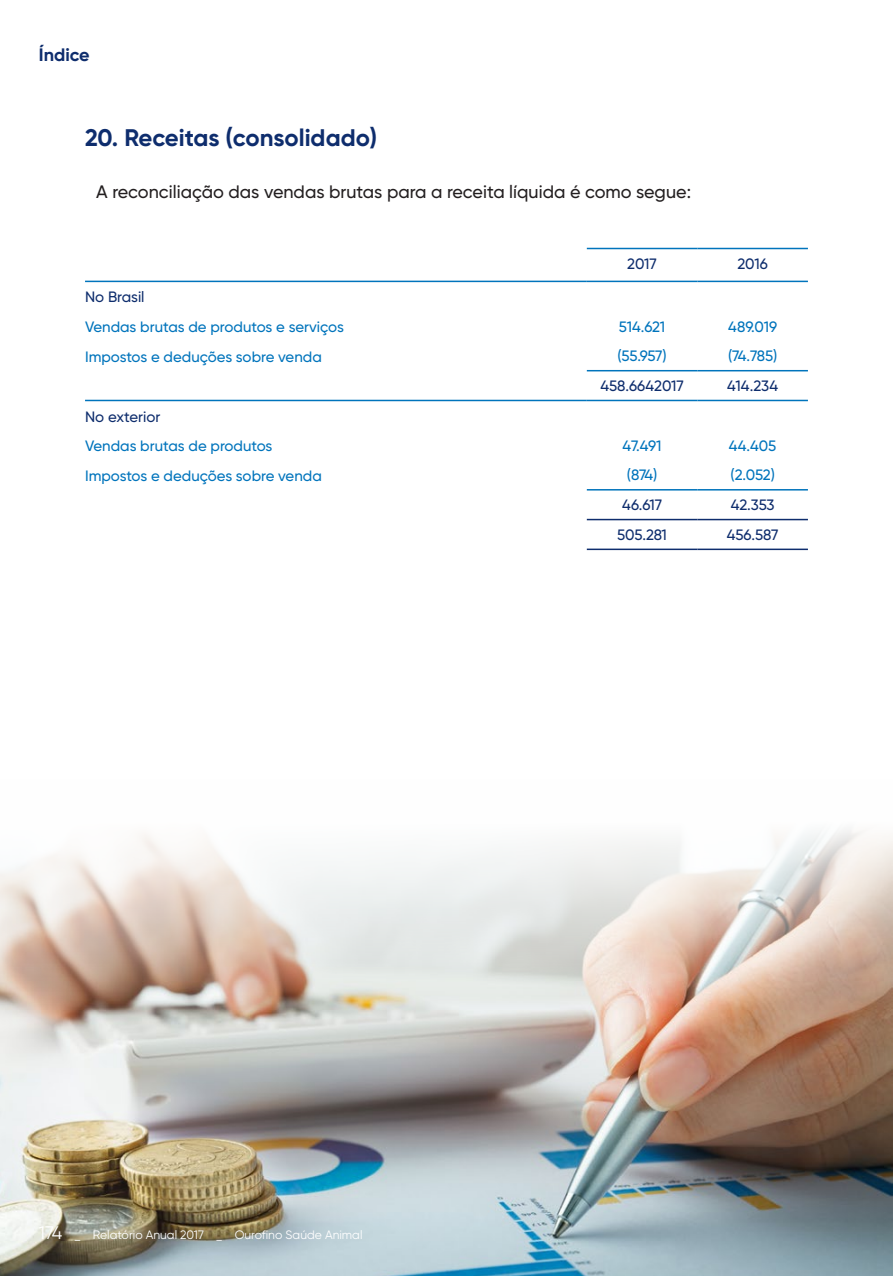
<style>
.page{position:relative;width:893px;height:1276px;background:#fff}
.page>*{position:absolute;margin:0;border:0;box-sizing:border-box;transform-origin:0 0}
.t1{font:700 24px "Gilroy";color:#0e2d6d}
.t2{font:500 18px "Gilroy";color:#231f20}
.t3{font:700 18px "Gilroy";color:#0e2d6d}
.t4{font:500 15px "Gilroy";color:#0074bc}
.t5{font:500 15px "Gilroy";color:#0e2d6d}
.t6{font:12.15px "Gilroy";color:#fff}
.s1{font-size:18.15px}
</style>
<div class="page">
<hr style="left:85px;top:281px;width:502px;height:1px;background:#0074bc">
<hr style="left:85px;top:400px;width:502px;height:1px;background:#0074bc">
<hr style="left:587px;top:248px;width:110px;height:1px;background:#0074bc">
<hr style="left:697px;top:248px;width:111px;height:1px;background:#0074bc">
<hr style="left:587px;top:281px;width:110px;height:1px;background:#0074bc">
<hr style="left:697px;top:281px;width:111px;height:1px;background:#0074bc">
<hr style="left:587px;top:370px;width:110px;height:1px;background:#0074bc">
<hr style="left:697px;top:370px;width:111px;height:1px;background:#0074bc">
<hr style="left:587px;top:400px;width:110px;height:1px;background:#0074bc">
<hr style="left:697px;top:400px;width:111px;height:1px;background:#0074bc">
<hr style="left:587px;top:489px;width:110px;height:1px;background:#0074bc">
<hr style="left:697px;top:489px;width:111px;height:1px;background:#0074bc">
<hr style="left:587px;top:519px;width:110px;height:1px;background:#0e2d6d">
<hr style="left:697px;top:519px;width:111px;height:1px;background:#0e2d6d">
<hr style="left:587px;top:548px;width:110px;height:2px;background:#0e2d6d">
<hr style="left:697px;top:548px;width:111px;height:2px;background:#0e2d6d">
<img style="left:0;top:830px;width:893px;height:446px">
<p class="t3" style="left:39px;top:43px;width:52px">Índice</p>
<h1 class="t1" style="left:85px;top:123px;width:294px">20. Receitas (consolidado)</h1>
<p class="t2" style="left:96px;top:180px;width:596px">A reconciliação das vendas brutas para a receita líquida é como segue:</p>
<p class="t5" style="left:627px;top:254px;width:31px">2017</p>
<p class="t5" style="left:737px;top:254px;width:32px">2016</p>
<p class="t5" style="left:85px;top:288px;width:61px">No Brasil</p>
<p class="t4" style="left:85px;top:317px;width:260px">Vendas brutas de produtos e serviços</p>
<p class="t4" style="left:619px;top:317px;width:48px">514.621</p>
<p class="t4" style="left:728px;top:317px;width:50px">489.019</p>
<p class="t4" style="left:85px;top:347px;width:238px">Impostos e deduções sobre venda</p>
<p class="t4" style="left:617px;top:347px;width:51px">(55.957)</p>
<p class="t4" style="left:728px;top:347px;width:51px">(74.785)</p>
<p class="t5" style="left:600px;top:377px;width:85px">458.6642017</p>
<p class="t5" style="left:727px;top:377px;width:52px">414.234</p>
<p class="t5" style="left:85px;top:407px;width:77px">No exterior</p>
<p class="t4" style="left:85px;top:436px;width:189px">Vendas brutas de produtos</p>
<p class="t4" style="left:623px;top:436px;width:40px">47.491</p>
<p class="t4" style="left:729px;top:436px;width:49px">44.405</p>
<p class="t4" style="left:85px;top:466px;width:238px">Impostos e deduções sobre venda</p>
<p class="t4" style="left:627px;top:466px;width:32px">(874)</p>
<p class="t4" style="left:730px;top:466px;width:46px">(2.052)</p>
<p class="t5" style="left:622px;top:496px;width:42px">46.617</p>
<p class="t5" style="left:731px;top:496px;width:45px">42.353</p>
<p class="t5" style="left:617px;top:526px;width:51px">505.281</p>
<p class="t5" style="left:727px;top:526px;width:53px">456.587</p>
<p class="t6" style="left:39px;top:1227px;width:325px"><span class="s1">174</span> _ Relatório Anual 2017 _ Ourofino Saúde Animal</p>
</div>
